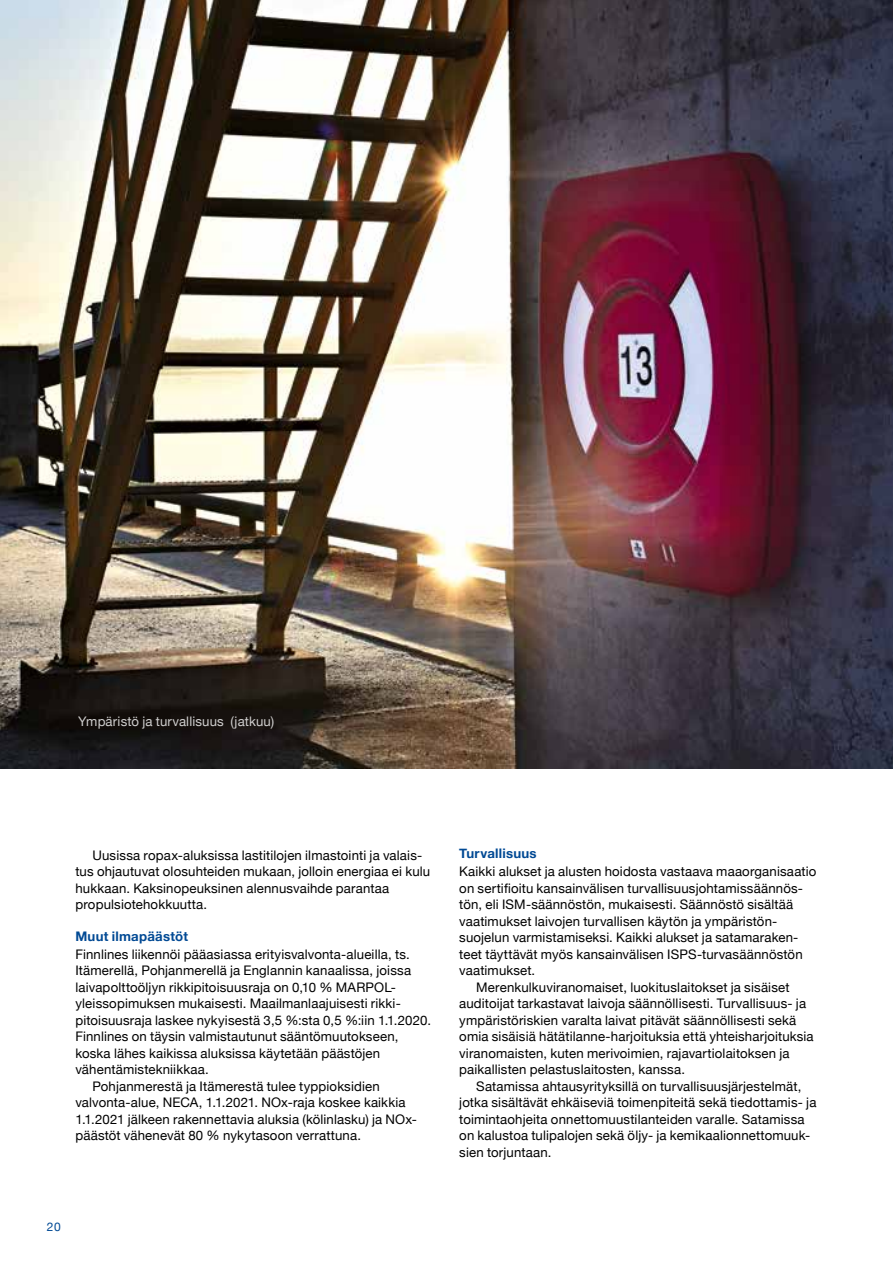
<style>
.page{position:relative;width:893px;height:1263px;background:#fff}
.page>*{position:absolute;margin:0;border:0;box-sizing:border-box;transform-origin:0 0}
._1_sis_Leipis{font:13.2px/16.5px "Helvetica Neue";letter-spacing:.01em;color:#000}
._1_Leipis{font:13.2px/16.5px "Helvetica Neue";letter-spacing:.01em;color:#000}
.t1{font:13.2px "Helvetica Neue";letter-spacing:.01em;color:#fff}
._0_pieni_väliot{font:700 13.2px "Helvetica Neue";letter-spacing:.02em;color:#004994}
.t2{font:12px "Helvetica Neue";color:#004994}
</style>
<div class="page">
<img style="left:0;top:0;width:893px;height:769px">
<p class="t1" style="left:78px;top:712px;width:198px">Ympäristö ja turvallisuus (jatkuu)</p>
<p class="_1_sis_Leipis" style="left:75px;top:847px;width:356px;text-indent:17px">Uusissa ropax-aluksissa lastitilojen ilmastointi ja valais&shy;tus ohjautuvat olosuhteiden mukaan, jolloin energiaa ei kulu hukkaan. Kaksinopeuksinen alennusvaihde parantaa propulsiotehokkuutta.</p>
<p class="_0_pieni_väliot" style="left:75px;top:925px;width:114px">Muut ilmapäästöt</p>
<p class="_1_Leipis" style="left:75px;top:946px;width:357px">Finnlines liikennöi pääasiassa erityisvalvonta-alueilla, ts.<br>Itämerellä, Pohjanmerellä ja Englannin kanaalissa, joissa laivapolttoöljyn rikkipitoisuusraja on 0,10 % MARPOL&shy;yleissopimuksen mukaisesti. Maailmanlaajuisesti rikki&shy;pitoisuusraja laskee nykyisestä 3,5 %:sta 0,5 %:iin 1.1.2020.<br>Finnlines on täysin valmistautunut sääntömuutokseen, koska lähes kaikissa aluksissa käytetään päästöjen vähentämistekniikkaa.</p>
<p class="_1_sis_Leipis" style="left:75px;top:1078px;width:342px;text-indent:17px">Pohjanmerestä ja Itämerestä tulee typpioksidien valvonta--alue, NECA, 1.1.2021. NOx-raja koskee kaikkia 1.1.2021 jälkeen rakennettavia aluksia (kölinlasku) ja NOx&shy;päästöt vähenevät 80 % nykytasoon verrattuna.</p>
<p class="t2" style="left:47px;top:1218px;width:15px">20</p>
<p class="_0_pieni_väliot" style="left:459px;top:843px;width:79px">Turvallisuus</p>
<p class="_1_Leipis" style="left:459px;top:864px;width:359px">Kaikki alukset ja alusten hoidosta vastaava maaorganisaatio on sertifioitu kansainvälisen turvallisuusjohtamissäännös&shy;tön, eli ISM-säännöstön, mukaisesti. Säännöstö sisältää vaatimukset laivojen turvallisen käytön ja ympäristön&shy;suojelun varmistamiseksi. Kaikki alukset ja satamaraken&shy;teet täyttävät myös kansainvälisen ISPS-turvasäännöstön vaatimukset.</p>
<p class="_1_sis_Leipis" style="left:459px;top:979px;width:356px;text-indent:17px">Merenkulkuviranomaiset, luokituslaitokset ja sisäiset auditoijat tarkastavat laivoja säännöllisesti. Turvallisuus- ja ympäristöriskien varalta laivat pitävät säännöllisesti sekä omia sisäisiä hätätilanne-harjoituksia että yhteisharjoituksia viranomaisten, kuten merivoimien, rajavartiolaitoksen ja paikallisten pelastuslaitosten, kanssa.</p>
<p class="_1_sis_Leipis" style="left:459px;top:1078px;width:359px;text-indent:17px">Satamissa ahtausyrityksillä on turvallisuusjärjestelmät, jotka sisältävät ehkäiseviä toimenpiteitä sekä tiedottamis- ja toimintaohjeita onnettomuustilanteiden varalle. Satamissa on kalustoa tulipalojen sekä öljy- ja kemikaalionnettomuuk&shy;sien torjuntaan.</p>
</div>
